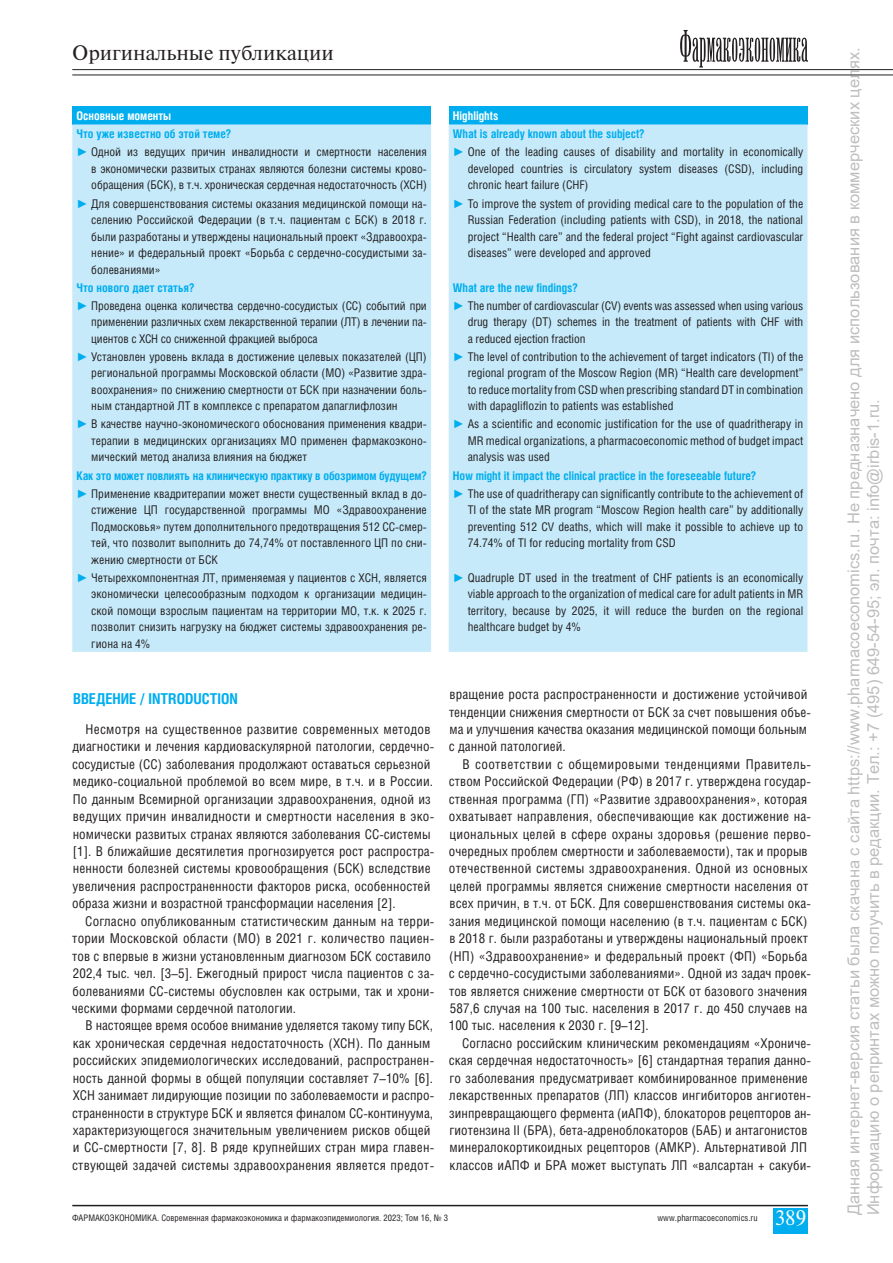
<style>
.page{position:relative;width:893px;height:1263px;background:#fff}
.page>*{position:absolute;margin:0;border:0;box-sizing:border-box;transform-origin:0 0}
.t1{font:21px "Newton";color:#231f20}
.t2{font:21px "Newton";color:#fff}
.t3{font:16.5px/19.8px "Arial";color:rgb(128 128 128/.51)}
.t4{font:700 15px "Helios Cond";color:#00aeef}
.t5{font:13.5px/17.4px "Helios Cond";letter-spacing:.01em;color:#231f20}
.t6{font:12px/16.5px "Helios Cond";color:#231f20;text-align:justify}
.t7{font:700 12px/18px "Helios Cond";letter-spacing:-.01em;color:#00aeef}
.t8{font:700 12px "Helios Cond";color:#fff}
.t9{font:9px "Helios Cond";color:#231f20}
.s1{font-weight:700;color:#00aeef}
.s2{font-family:"Arial";font-weight:900;color:#00aeef}
.s3{font-family:"Arial";font-weight:900}
.s4{font-weight:400;color:#231f20}
</style>
<div class="page">
<div style="left:774px;top:1208px;width:34px;height:26px;background:#00aeef"></div>
<hr style="left:72px;top:69px;width:821px;height:1px;background:#231f20">
<hr style="left:72px;top:75px;width:821px;height:1px;background:#231f20">
<hr style="left:72px;top:1205px;width:736px;height:1px;background:#231f20">
<svg style="left:680px;top:30px;width:128px;height:37px"></svg>
<div style="left:72px;top:106px;width:359px;height:18px;background:#00aeef"></div>
<div style="left:72px;top:124px;width:359px;height:528px;background:#c6eafa"></div>
<div style="left:449px;top:106px;width:358px;height:18px;background:#00aeef"></div>
<div style="left:449px;top:124px;width:358px;height:528px;background:#c6eafa"></div>
<h1 class="t1" style="left:72px;top:37px;width:263px">Оригинальные публикации</h1>
<p class="t8" style="left:77px;top:109px;width:96px">Основные моменты</p>
<p class="t6" style="left:77px;top:125px;width:352px;line-height:18px"><span class="s1">Что уже известно об этой теме?<br></span><span class="s2">►</span> Одной из ведущих причин инвалидности и смертности населения</p>
<p class="t6" style="left:91px;top:160px;width:337px">в экономически развитых странах являются болезни системы крово&shy;обращения (БСК), в т.ч. хроническая сердечная недостаточность (ХСН)</p>
<p class="t6" style="left:91px;top:195px;width:337px;text-indent:-15px"><span class="s2">►</span> Для совершенствования системы оказания медицинской помощи на&shy;селению Российской Федерации (в т.ч. пациентам с БСК) в 2018 г. были разработаны и утверждены национальный проект «Здравоохра&shy;нение» и федеральный проект «Борьба с сердечно-сосудистыми за&shy;болеваниями»</p>
<p class="t6" style="left:77px;top:278px;width:352px;line-height:18px"><span class="s1">Что нового дает статья?<br></span><span class="s2">►</span> Проведена оценка количества сердечно-сосудистых (СС) событий при</p>
<p class="t6" style="left:91px;top:313px;width:337px">применении различных схем лекарственной терапии (ЛТ) в лечении па&shy;циентов с ХСН со сниженной фракцией выброса</p>
<p class="t6" style="left:91px;top:348px;width:337px;text-indent:-15px"><span class="s2">►</span> Установлен уровень вклада в достижение целевых показателей (ЦП) региональной программы Московской области (МО) «Развитие здра&shy;воохранения» по снижению смертности от БСК при назначении боль&shy;ным стандартной ЛТ в комплексе с препаратом дапаглифлозин</p>
<p class="t6" style="left:91px;top:416px;width:337px;text-indent:-15px"><span class="s2">►</span> В качестве научно-экономического обоснования применения квадри&shy;терапии в медицинских организациях МО применен фармакоэконо&shy;мический метод анализа влияния на бюджет</p>
<p class="t7" style="left:77px;top:466px;width:352px">Как это может повлиять на клиническую практику в обозримом будущем? <span class="s3">►</span> <span class="s4">Применение квадритерапии может внести существенный вклад в до-</span></p>
<p class="t6" style="left:91px;top:501px;width:337px">стижение ЦП государственной программы МО «Здравоохранение Подмосковья» путем дополнительного предотвращения 512 СС-смер&shy;тей, что позволит выполнить до 74,74% от поставленного ЦП по сни&shy;жению смертности от БСК</p>
<p class="t6" style="left:91px;top:569px;width:337px;text-indent:-15px"><span class="s2">►</span> Четырехкомпонентная ЛТ, применяемая у пациентов с ХСН, является экономически целесообразным подходом к организации медицин&shy;ской помощи взрослым пациентам на территории МО, т.к. к 2025 г. позволит снизить нагрузку на бюджет системы здравоохранения ре&shy;гиона на 4%</p>
<p class="t8" style="left:453px;top:109px;width:47px">Highlights</p>
<p class="t6" style="left:453px;top:125px;width:352px;line-height:18px"><span class="s1">What is already known about the subject?<br></span><span class="s2">►</span> One of the leading causes of disability and mortality in economically</p>
<p class="t6" style="left:468px;top:160px;width:337px">developed countries is circulatory system diseases (CSD), including chronic heart failure (CHF)</p>
<p class="t6" style="left:468px;top:195px;width:337px;text-indent:-15px"><span class="s2">►</span> To improve the system of providing medical care to the population of the Russian Federation (including patients with CSD), in 2018, the national project “Health care” and the federal project “Fight against cardiovascular diseases” were developed and approved</p>
<p class="t6" style="left:453px;top:278px;width:352px;line-height:18px"><span class="s1">What are the new findings?<br></span><span class="s2">►</span> The number of cardiovascular (CV) events was assessed when using various</p>
<p class="t6" style="left:468px;top:314px;width:337px">drug therapy (DT) schemes in the treatment of patients with CHF with a reduced ejection fraction</p>
<p class="t6" style="left:468px;top:348px;width:337px;text-indent:-15px"><span class="s2">►</span> The level of contribution to the achievement of target indicators (TI) of the regional program of the Moscow Region (MR) “Health care development” to reduce mortality from CSD when prescribing standard DT in combination with dapagliflozin to patients was established</p>
<p class="t6" style="left:468px;top:416px;width:337px;text-indent:-15px"><span class="s2">►</span> As a scientific and economic justification for the use of quadritherapy in MR medical organizations, a pharmacoeconomic method of budget impact analysis was used</p>
<p class="t6" style="left:453px;top:466px;width:352px;line-height:18px"><span class="s1">How might it impact the clinical practice in the foreseeable future?<br></span><span class="s2">►</span> The use of quadritherapy can significantly contribute to the achievement of</p>
<p class="t6" style="left:468px;top:501px;width:337px">TI of the state MR program “Moscow Region health care” by additionally preventing 512 CV deaths, which will make it possible to achieve up to 74.74% of TI for reducing mortality from CSD</p>
<p class="t6" style="left:468px;top:569px;width:337px;text-indent:-15px"><span class="s2">►</span> Quadruple DT used in the treatment of CHF patients is an economically viable approach to the organization of medical care for adult patients in MR territory, because by 2025, it will reduce the burden on the regional healthcare budget by 4%</p>
<p class="t4" style="left:73px;top:689px;width:166px">ВВЕДЕНИЕ / INTRODUCTION</p>
<p class="t5" style="left:72px;top:720px;width:364px;text-indent:13px">Несмотря на существенное развитие современных методов диагностики и лечения кардиоваскулярной патологии, сердечно&shy;сосудистые (СС) заболевания продолжают оставаться серьезной медико-социальной проблемой во всем мире, в т.ч. и в России.<br>По данным Всемирной организации здравоохранения, одной из ведущих причин инвалидности и смертности населения в эко&shy;номически развитых странах являются заболевания СС-системы [1]. В ближайшие десятилетия прогнозируется рост распростра&shy;ненности болезней системы кровообращения (БСК) вследствие увеличения распространенности факторов риска, особенностей образа жизни и возрастной трансформации населения [2].</p>
<p class="t5" style="left:72px;top:912px;width:364px;text-indent:14px">Согласно опубликованным статистическим данным на терри&shy;тории Московской области (МО) в 2021 г. количество пациен&shy;тов с впервые в жизни установленным диагнозом БСК составило 202,4 тыс. чел. [3–5]. Ежегодный прирост числа пациентов с за&shy;болеваниями СС-системы обусловлен как острыми, так и хрони&shy;ческими формами сердечной патологии.</p>
<p class="t5" style="left:72px;top:1016px;width:364px;text-indent:13px">В настоящее время особое внимание уделяется такому типу БСК, как хроническая сердечная недостаточность (ХСН). По данным российских эпидемиологических исследований, распространен&shy;ность данной формы в общей популяции составляет 7–10% [6].<br>ХСН занимает лидирующие позиции по заболеваемости и распро&shy;страненности в структуре БСК и является финалом СС-континуума, характеризующегося значительным увеличением рисков общей и СС-смертности [7, 8]. В ряде крупнейших стран мира главен&shy;ствующей задачей системы здравоохранения является предот-</p>
<p class="t5" style="left:449px;top:685px;width:364px">вращение роста распространенности и достижение устойчивой тенденции снижения смертности от БСК за счет повышения объе&shy;ма и улучшения качества оказания медицинской помощи больным с данной патологией.</p>
<p class="t5" style="left:449px;top:755px;width:364px;text-indent:14px">В соответствии с общемировыми тенденциями Правитель&shy;ством Российской Федерации (РФ) в 2017 г. утверждена государ&shy;ственная программа (ГП) «Развитие здравоохранения», которая охватывает направления, обеспечивающие как достижение на&shy;циональных целей в сфере охраны здоровья (решение перво&shy;очередных проблем смертности и заболеваемости), так и прорыв отечественной системы здравоохранения. Одной из основных целей программы является снижение смертности населения от всех причин, в т.ч. от БСК. Для совершенствования системы ока&shy;зания медицинской помощи населению (в т.ч. пациентам с БСК) в 2018 г. были разработаны и утверждены национальный проект (НП) «Здравоохранение» и федеральный проект (ФП) «Борьба с сердечно-сосудистыми заболеваниями». Одной из задач проек&shy;тов является снижение смертности от БСК от базового значения 587,6 случая на 100 тыс. населения в 2017 г. до 450 случаев на 100 тыс. населения к 2030 г. [9–12].</p>
<p class="t5" style="left:449px;top:1034px;width:364px;text-indent:13px">Согласно российским клиническим рекомендациям «Хрониче&shy;ская сердечная недостаточность» [6] стандартная терапия данно&shy;го заболевания предусматривает комбинированное применение лекарственных препаратов (ЛП) классов ингибиторов ангиотен&shy;зинпревращающего фермента (иАПФ), блокаторов рецепторов ан&shy;гиотензина II (БРА), бета-адреноблокаторов (БАБ) и антагонистов минералокортикоидных рецепторов (АМКР). Альтернативой ЛП классов иАПФ и БРА может выступать ЛП «валсартан + сакуби-</p>
<p class="t9" style="left:72px;top:1212px;width:377px">ФАРМАКОЭКОНОМИКА. Современная фармакоэкономика и фармакоэпидемиология. 2023; Том 16, № 3</p>
<p class="t9" style="left:657px;top:1212px;width:102px">www.pharmacoeconomics.ru</p>
<h1 class="t2" style="left:775px;top:1202px;width:33px">389</h1>
<p class="t3" style="left:844px;top:1215px;width:1169px;rotate:-90deg">Данная интернет-версия статьи была скачана с сайта https://www.pharmacoeconomics.ru. Не предназначено для использования в коммерческих целях.<br>Информацию о репринтах можно получить в редакции. Тел.: +7 (495) 649-54-95; эл. почта: info@irbis-1.ru.</p>
</div>
